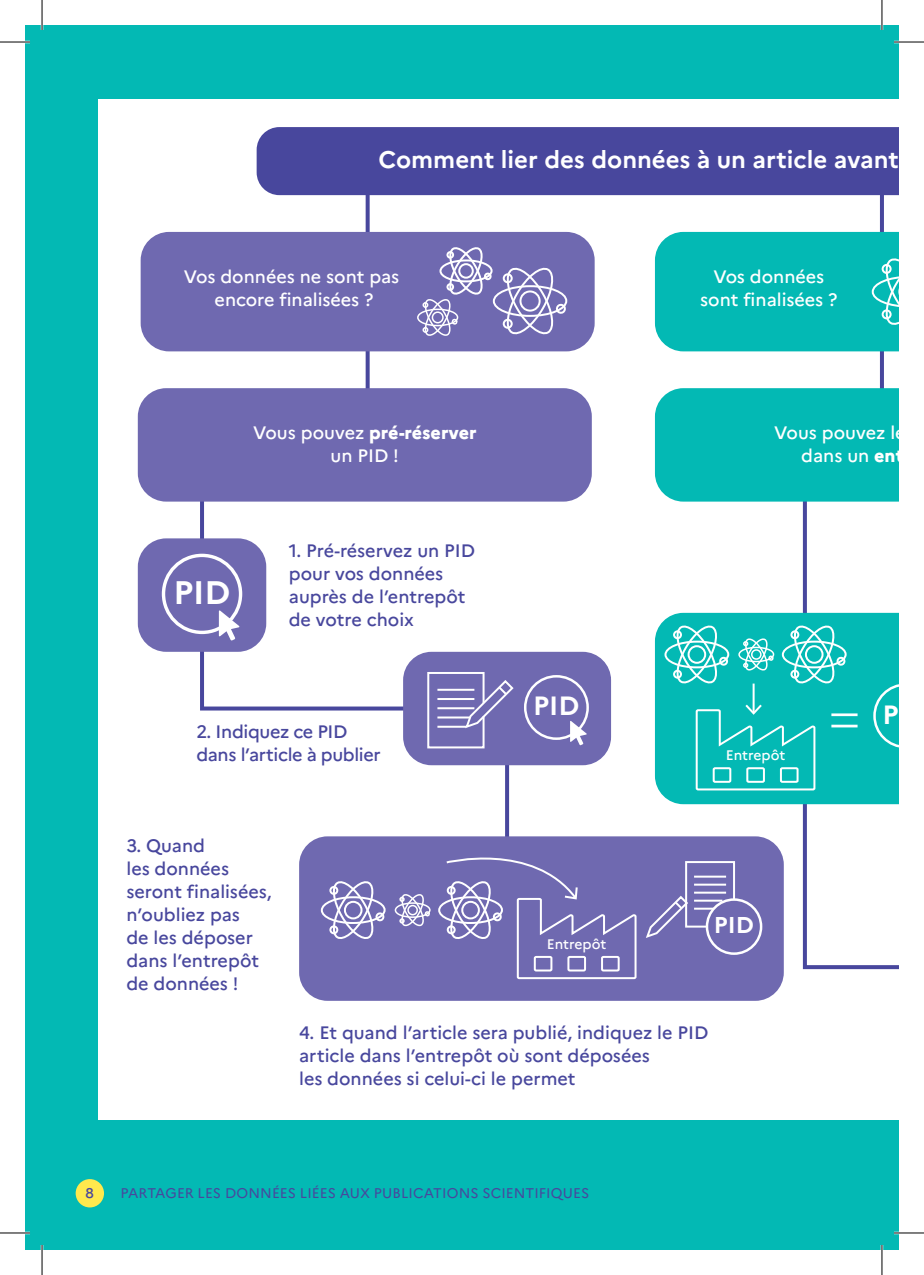
<style>
.page{position:relative;width:924px;height:1275px;background:#fff}
.page>*{position:absolute;margin:0;border:0;box-sizing:border-box;transform-origin:0 0}
.t1{font:700 32.6px "Marianne";color:#fff}
.t2{font:700 26.4px "Marianne";color:#fff}
.t3{font:700 24px "Marianne";color:#fff}
.t4{font:700 22.8px "Marianne";color:#fff}
.t5{font:500 18px/23px "Marianne";color:#48479d}
.t6{font:500 18px/23px "Marianne";color:#fff;text-align:center}
.t7{font:500 18px/23px "Marianne";letter-spacing:-.02em;color:#48479d}
.t8{font:14px "Marianne";letter-spacing:.005em;color:#48479d}
.t9{font:500 14px "Marianne";color:#48479d}
.t10{font:500 13.8px "Marianne";color:#fff}
.s1{font-weight:800}
</style>
<div class="page">
<div style="left:25px;top:25px;width:873px;height:1225px;background:#03b9b4"></div>
<div style="left:99px;top:99px;width:799px;height:1020px;background:#fff"></div>
<svg style="left:800px;top:195px;width:98px;height:775px"></svg>
<svg style="left:505px;top:765px;width:4px;height:71px"></svg>
<svg style="left:198px;top:501px;width:313px;height:210px"></svg>
<svg style="left:365px;top:195px;width:4px;height:193px"></svg>
<svg style="left:654px;top:613px;width:244px;height:191px;background:#1bbfbb"></svg>
<div style="left:654px;top:388px;width:244px;height:113px;background:#03b9b4"></div>
<div style="left:654px;top:232px;width:244px;height:119px;background:#03b9b4"></div>
<div style="left:881px;top:264px;width:10px;height:10px;border:2px solid #fff;border-radius:50%"></div>
<div style="left:299px;top:836px;width:484px;height:164px;background:#6f69b0;border-radius:28px"></div>
<svg style="left:646px;top:894px;width:43px;height:44px"></svg>
<div style="left:438px;top:896px;width:64px;height:28px;border:2px solid #fff;border-radius:50%"></div>
<div style="left:320px;top:896px;width:65px;height:28px;border:2px solid #fff;border-radius:50%"></div>
<svg style="left:328px;top:881px;width:56px;height:58px"></svg>
<div style="left:329px;top:886px;width:9px;height:9px;border:2px solid #fff;border-radius:50%"></div>
<div style="left:394px;top:902px;width:36px;height:16px;border:2px solid #fff;border-radius:50%"></div>
<svg style="left:398px;top:894px;width:32px;height:33px"></svg>
<div style="left:684px;top:861px;width:50px;height:66px;border:2px solid #fff"></div>
<hr style="left:693px;top:875px;width:32px;height:2px;background:#fff">
<hr style="left:693px;top:883px;width:32px;height:2px;background:#fff">
<hr style="left:693px;top:891px;width:32px;height:2px;background:#fff">
<hr style="left:693px;top:899px;width:29px;height:2px;background:#fff">
<hr style="left:693px;top:907px;width:25px;height:2px;background:#fff">
<div style="left:706px;top:899px;width:54px;height:54px;background:#6f69b0;border-radius:50%"></div>
<div style="left:705px;top:898px;width:57px;height:57px;border:2px solid #fff;border-radius:50%"></div>
<svg style="left:444px;top:857px;width:193px;height:123px"></svg>
<div style="left:403px;top:652px;width:207px;height:113px;background:#6f69b0;border-radius:28px"></div>
<svg style="left:569px;top:721px;width:17px;height:24px"></svg>
<div style="left:523px;top:675px;width:65px;height:65px;border:2px solid #fff;border-radius:50%"></div>
<svg style="left:427px;top:672px;width:87px;height:77px"></svg>
<div style="left:138px;top:538px;width:128px;height:114px;background:#6f69b0;border-radius:28px"></div>
<svg style="left:219px;top:610px;width:20px;height:30px"></svg>
<div style="left:162px;top:554px;width:80px;height:80px;border:3px solid #fff;border-radius:50%"></div>
<div style="left:138px;top:388px;width:453px;height:113px;background:#6f69b0;border-radius:28px"></div>
<div style="left:141px;top:232px;width:453px;height:119px;background:#6f69b0;border-radius:28px"></div>
<svg style="left:502px;top:267px;width:63px;height:68px"></svg>
<div style="left:502px;top:273px;width:10px;height:10px;border:2px solid #fff;border-radius:50%"></div>
<div style="left:439px;top:259px;width:53px;height:23px;border:2px solid #fff;border-radius:50%"></div>
<div style="left:417px;top:308px;width:41px;height:18px;border:2px solid #fff;border-radius:50%"></div>
<svg style="left:421px;top:247px;width:70px;height:89px"></svg>
<div style="left:256px;top:127px;width:642px;height:68px;background:#48479d"></div>
<div style="left:76px;top:1179px;width:28px;height:28px;background:#ffe94d;border-radius:50%"></div>
<hr style="left:0;top:41px;width:30px;height:2px;background:#fff">
<hr style="left:893px;top:41px;width:30px;height:2px;background:#fff">
<hr style="left:0;top:1231px;width:30px;height:3px;background:#fff">
<hr style="left:893px;top:1231px;width:30px;height:3px;background:#fff">
<hr style="left:41px;top:0;width:2px;height:30px;background:#fff">
<hr style="left:41px;top:1245px;width:2px;height:30px;background:#fff">
<hr style="left:880px;top:0;width:2px;height:30px;background:#fff">
<hr style="left:880px;top:1245px;width:2px;height:30px;background:#fff">
<hr style="left:0;top:42px;width:30px;height:1px;background:#000">
<hr style="left:893px;top:42px;width:30px;height:1px;background:#000">
<hr style="left:0;top:1232px;width:30px;height:1px;background:#000">
<hr style="left:893px;top:1232px;width:30px;height:1px;background:#000">
<hr style="left:42px;top:0;width:1px;height:30px;background:#000">
<hr style="left:42px;top:1245px;width:1px;height:30px;background:#000">
<hr style="left:881px;top:0;width:1px;height:30px;background:#000">
<hr style="left:881px;top:1245px;width:1px;height:30px;background:#000">
<h3 class="t3" style="left:378px;top:145px;width:544px">Comment lier des données à un article avant p</h3>
<p class="t6" style="left:184px;top:265px;width:217px">Vos données ne sont pas encore finalisées ?</p>
<p class="t6" style="left:253px;top:421px;width:225px">Vous pouvez <span class="s1">pré-réserver </span>un PID !</p>
<h1 class="t1" style="left:173px;top:572px;width:58px">PID</h1>
<p class="t5" style="left:289px;top:539px;width:188px">1. Pré-réservez un PID pour vos données auprès de l’entrepôt de votre choix</p>
<p class="t7" style="left:196px;top:720px;width:186px">2. Indiquez ce PID dans l’article à publier</p>
<p class="t5" style="left:126px;top:833px;width:146px">3. Quand<br>les données seront finalisées, n’oubliez pas<br>de les déposer dans l’entrepôt de données !</p>
<h2 class="t2" style="left:533px;top:690px;width:48px">PID</h2>
<p class="t10" style="left:546px;top:935px;width:61px">Entrepôt</p>
<p class="t6" style="left:700px;top:265px;width:139px">Vos données sont finalisées ?</p>
<p class="t6" style="left:800px;top:421px;width:121px;text-align:left;text-indent:-27px">Vous pouvez les dans un <span class="s1">entre</span></p>
<p class="t10" style="left:725px;top:746px;width:61px">Entrepôt</p>
<p class="t4" style="left:713px;top:911px;width:41px">PID</p>
<p class="t5" style="left:299px;top:1021px;width:410px">4. Et quand l’article sera publié, indiquez le PID article dans l’entrepôt où sont déposées<br>les données si celui-ci le permet</p>
<p class="t9" style="left:86px;top:1184px;width:10px">8</p>
<p class="t8" style="left:121px;top:1184px;width:470px">PARTAGER LES DONNÉES LIÉES AUX PUBLICATIONS SCIENTIFIQUES</p>
</div>
